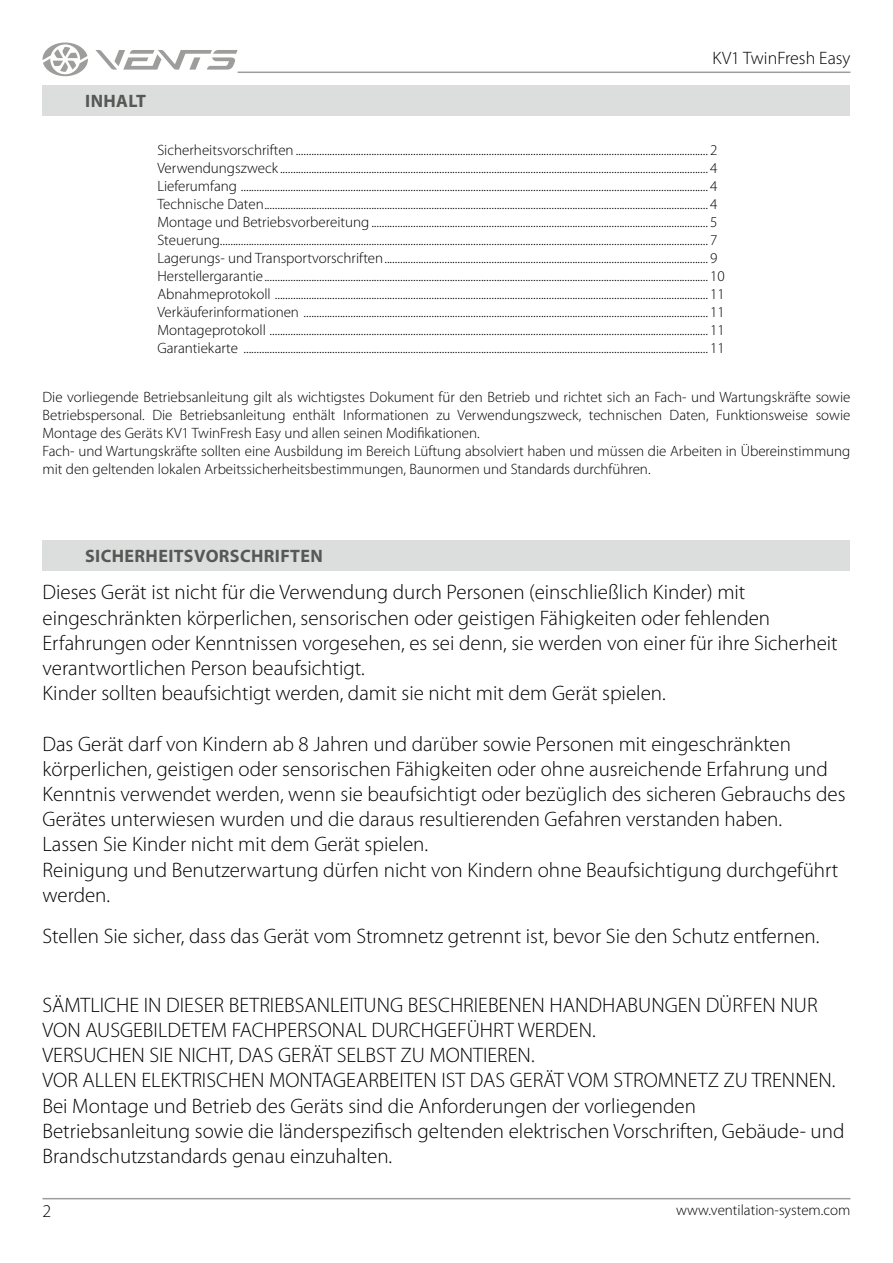
<style>
.page{position:relative;width:893px;height:1263px;background:#fff}
.page>*{position:absolute;margin:0;border:0;box-sizing:border-box;transform-origin:0 0}
.t1{font:300 21px/25.2px "Myriad Pro";color:#000}
.t2{font:700 18px "Myriad Pro";letter-spacing:.02em;color:#575756}
.t3{font:300 18px "Myriad Pro";color:#000}
.t4{font:300 15px/18px "Myriad Pro";color:#000}
</style>
<div class="page">
<div style="left:43px;top:540px;width:807px;height:31px;background:#dcdddd"></div>
<div style="left:43px;top:85px;width:807px;height:31px;background:#dcdddd"></div>
<hr style="left:43px;top:1198px;width:807px;height:1px;background:#9d9d9c">
<hr style="left:238px;top:72px;width:612px;height:1px;background:#9d9d9c">
<svg style="left:95px;top:50px;width:143px;height:20px"></svg>
<svg style="left:43px;top:43px;width:45px;height:33px"></svg>
<p class="t2" style="left:85px;top:89px;width:62px">INHALT</p>
<p class="t3" style="left:713px;top:48px;width:139px">KV1 TwinFresh Easy</p>
<p class="t4" style="left:157px;top:141px;width:569px">Sicherheitsvorschriften.............................................................................................................................................................. 2<br>Verwendungszweck .................................................................................................................................................................... 4<br>Lieferumfang ................................................................................................................................................................................... 4<br>Technische Daten.......................................................................................................................................................................... 4<br>Montage und Betriebsvorbereitung ................................................................................................................................. 5<br>Steuerung........................................................................................................................................................................................... 7<br>Lagerungs- und Transportvorschriften............................................................................................................................ 9<br>Herstellergarantie.......................................................................................................................................................................... 10<br>Abnahmeprotokoll ...................................................................................................................................................................... 11<br>Verkäuferinformationen ........................................................................................................................................................... 11<br>Montageprotokoll ........................................................................................................................................................................ 11<br>Garantiekarte .................................................................................................................................................................................. 11</p>
<p class="t4" style="left:43px;top:388px;width:809px">Die vorliegende Betriebsanleitung gilt als wichtigstes Dokument für den Betrieb und richtet sich an Fach- und Wartungskräfte sowie Betriebspersonal. Die Betriebsanleitung enthält Informationen zu Verwendungszweck, technischen Daten, Funktionsweise sowie Montage des Geräts KV1 TwinFresh Easy und allen seinen Modifikationen.<br>Fach- und Wartungskräfte sollten eine Ausbildung im Bereich Lüftung absolviert haben und müssen die Arbeiten in Übereinstimmung mit den geltenden lokalen Arbeitssicherheitsbestimmungen, Baunormen und Standards durchführen.</p>
<p class="t2" style="left:85px;top:545px;width:239px">SICHERHEITSVORSCHRIFTEN</p>
<p class="t1" style="left:43px;top:580px;width:797px">Dieses Gerät ist nicht für die Verwendung durch Personen (einschließlich Kinder) mit eingeschränkten körperlichen, sensorischen oder geistigen Fähigkeiten oder fehlenden Erfahrungen oder Kenntnissen vorgesehen, es sei denn, sie werden von einer für ihre Sicherheit verantwortlichen Person beaufsichtigt.<br>Kinder sollten beaufsichtigt werden, damit sie nicht mit dem Gerät spielen.</p>
<p class="t1" style="left:43px;top:731px;width:804px">Das Gerät darf von Kindern ab 8 Jahren und darüber sowie Personen mit eingeschränkten körperlichen, geistigen oder sensorischen Fähigkeiten oder ohne ausreichende Erfahrung und Kenntnis verwendet werden, wenn sie beaufsichtigt oder bezüglich des sicheren Gebrauchs des Gerätes unterwiesen wurden und die daraus resultierenden Gefahren verstanden haben.<br>Lassen Sie Kinder nicht mit dem Gerät spielen.<br>Reinigung und Benutzerwartung dürfen nicht von Kindern ohne Beaufsichtigung durchgeführt werden.</p>
<h1 class="t1" style="left:43px;top:923px;width:778px">Stellen Sie sicher, dass das Gerät vom Stromnetz getrennt ist, bevor Sie den Schutz entfernen.</h1>
<p class="t1" style="left:43px;top:992px;width:803px">SÄMTLICHE IN DIESER BETRIEBSANLEITUNG BESCHRIEBENEN HANDHABUNGEN DÜRFEN NUR VON AUSGEBILDETEM FACHPERSONAL DURCHGEFÜHRT WERDEN.<br>VERSUCHEN SIE NICHT, DAS GERÄT SELBST ZU MONTIEREN.<br>VOR ALLEN ELEKTRISCHEN MONTAGEARBEITEN IST DAS GERÄT VOM STROMNETZ ZU TRENNEN.<br>Bei Montage und Betrieb des Geräts sind die Anforderungen der vorliegenden Betriebsanleitung sowie die länderspezifisch geltenden elektrischen Vorschriften, Gebäude- und Brandschutzstandards genau einzuhalten.</p>
<p class="t3" style="left:43px;top:1201px;width:10px">2</p>
<p class="t4" style="left:676px;top:1201px;width:176px">www.ventilation-system.com</p>
</div>
